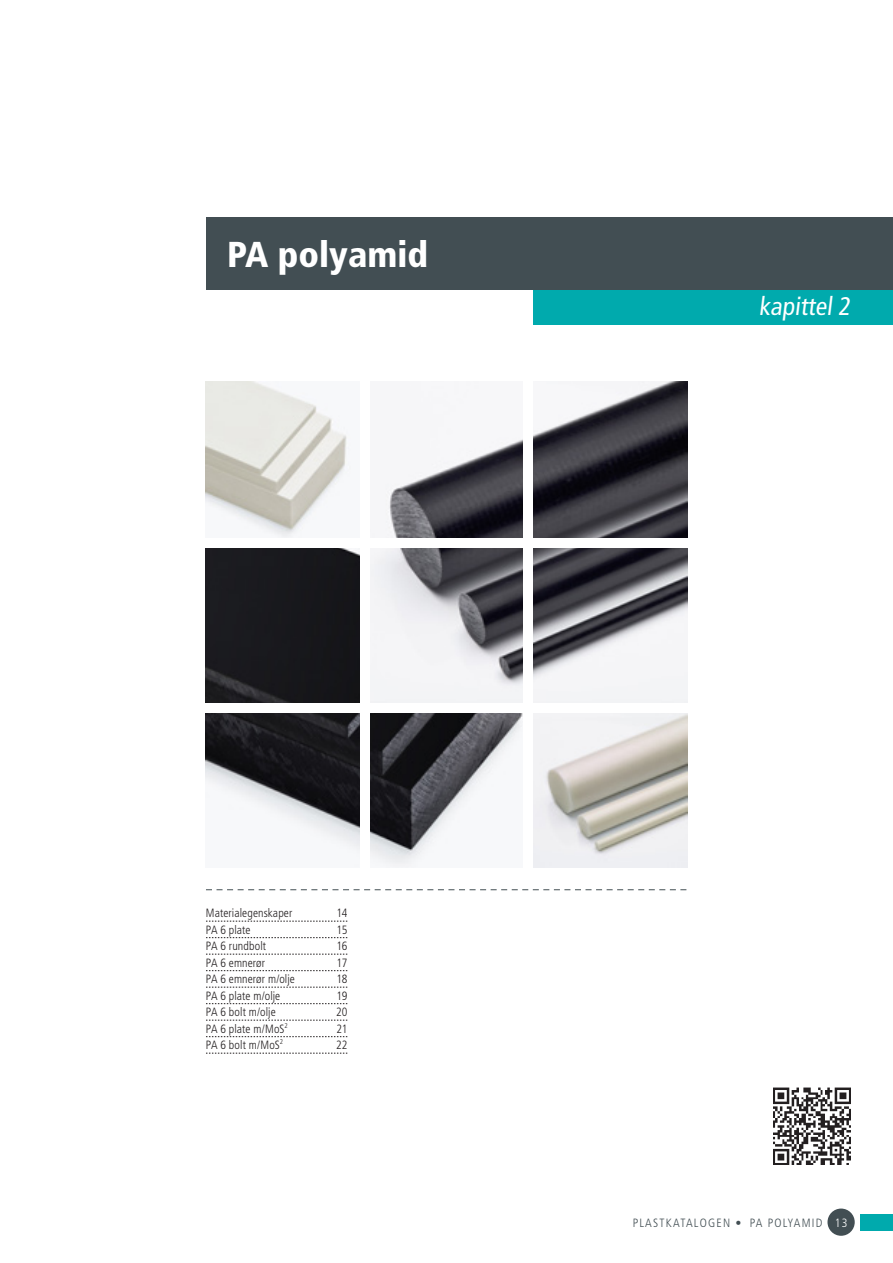
<style>
.page{position:relative;width:893px;height:1263px;background:#fff}
.page>*{position:absolute;margin:0;border:0;box-sizing:border-box;transform-origin:0 0}
.t1{font:900 condensed 36px "Frutiger LT Std";color:#fff}
.t2{font:condensed 25.5px "Frutiger LT Std";color:#fff}
.t3{font:300 condensed 12px "Frutiger LT Std";letter-spacing:.01em;color:#231f20}
.t4{font:300 condensed 12px "Frutiger LT Std";letter-spacing:.1em;color:#424e53}
.s1{font-weight:400}
.s2{color:#fff}
</style>
<div class="page">
<div style="left:827px;top:1208px;width:28px;height:28px;background:#424e53;border-radius:50%"></div>
<div style="left:860px;top:1214px;width:33px;height:16px;background:#00aaad"></div>
<div style="left:533px;top:290px;width:360px;height:34px;background:#00aaad"></div>
<svg style="left:206px;top:889px;width:480px;height:1px"></svg>
<img style="left:773px;top:1087px;width:77px;height:78px">
<div style="left:206px;top:217px;width:687px;height:73px;background:#424e53"></div>
<svg style="left:206px;top:921px;width:141px;height:1px"></svg>
<svg style="left:206px;top:937px;width:141px;height:1px"></svg>
<svg style="left:206px;top:954px;width:141px;height:1px"></svg>
<svg style="left:206px;top:970px;width:141px;height:1px"></svg>
<svg style="left:206px;top:987px;width:141px;height:1px"></svg>
<svg style="left:206px;top:1003px;width:141px;height:1px"></svg>
<svg style="left:206px;top:1020px;width:141px;height:1px"></svg>
<svg style="left:206px;top:1036px;width:141px;height:1px"></svg>
<svg style="left:206px;top:1053px;width:141px;height:1px"></svg>
<img style="left:206px;top:382px;width:143px;height:156px">
<img style="left:533px;top:713px;width:154px;height:155px">
<img style="left:206px;top:548px;width:317px;height:320px">
<img style="left:369px;top:382px;width:318px;height:321px">
<div style="left:360px;top:373px;width:9px;height:504px;background:#fff"></div>
<div style="left:523px;top:373px;width:10px;height:504px;background:#fff"></div>
<div style="left:196px;top:703px;width:500px;height:9px;background:#fff"></div>
<div style="left:196px;top:538px;width:500px;height:9px;background:#fff"></div>
<h1 class="t1" style="left:227px;top:233px;width:202px">PA polyamid</h1>
<h2 class="t2" style="left:759px;top:291px;width:97px">kapittel 2</h2>
<p class="t3" style="left:206px;top:906px;width:88px">Materialegenskaper</p>
<p class="t3" style="left:336px;top:906px;width:12px">14</p>
<p class="t3" style="left:206px;top:923px;width:46px">PA 6 plate</p>
<p class="t3" style="left:337px;top:923px;width:12px">15</p>
<p class="t3" style="left:206px;top:939px;width:62px">PA 6 rundbolt</p>
<p class="t3" style="left:336px;top:939px;width:12px">16</p>
<p class="t3" style="left:206px;top:956px;width:61px">PA 6 emnerør</p>
<p class="t3" style="left:337px;top:956px;width:12px">17</p>
<p class="t3" style="left:206px;top:972px;width:90px">PA 6 emnerør m/olje</p>
<p class="t3" style="left:336px;top:972px;width:12px">18</p>
<p class="t3" style="left:206px;top:989px;width:76px">PA 6 plate m/olje</p>
<p class="t3" style="left:336px;top:989px;width:12px">19</p>
<p class="t3" style="left:206px;top:1005px;width:71px">PA 6 bolt m/olje</p>
<p class="t3" style="left:336px;top:1005px;width:13px">20</p>
<p class="t3" style="left:206px;top:1022px;width:83px">PA 6 plate m/MoS<sup>2</sup></p>
<p class="t3" style="left:336px;top:1022px;width:12px">21</p>
<p class="t3" style="left:206px;top:1038px;width:79px">PA 6 bolt m/M oS<sup>2</sup></p>
<p class="t3" style="left:336px;top:1038px;width:13px">22</p>
<p class="t4" style="left:633px;top:1216px;width:216px">PLASTKATALOGEN <span class="s1">•</span> PA polyamid <span class="s2">13</span></p>
</div>
